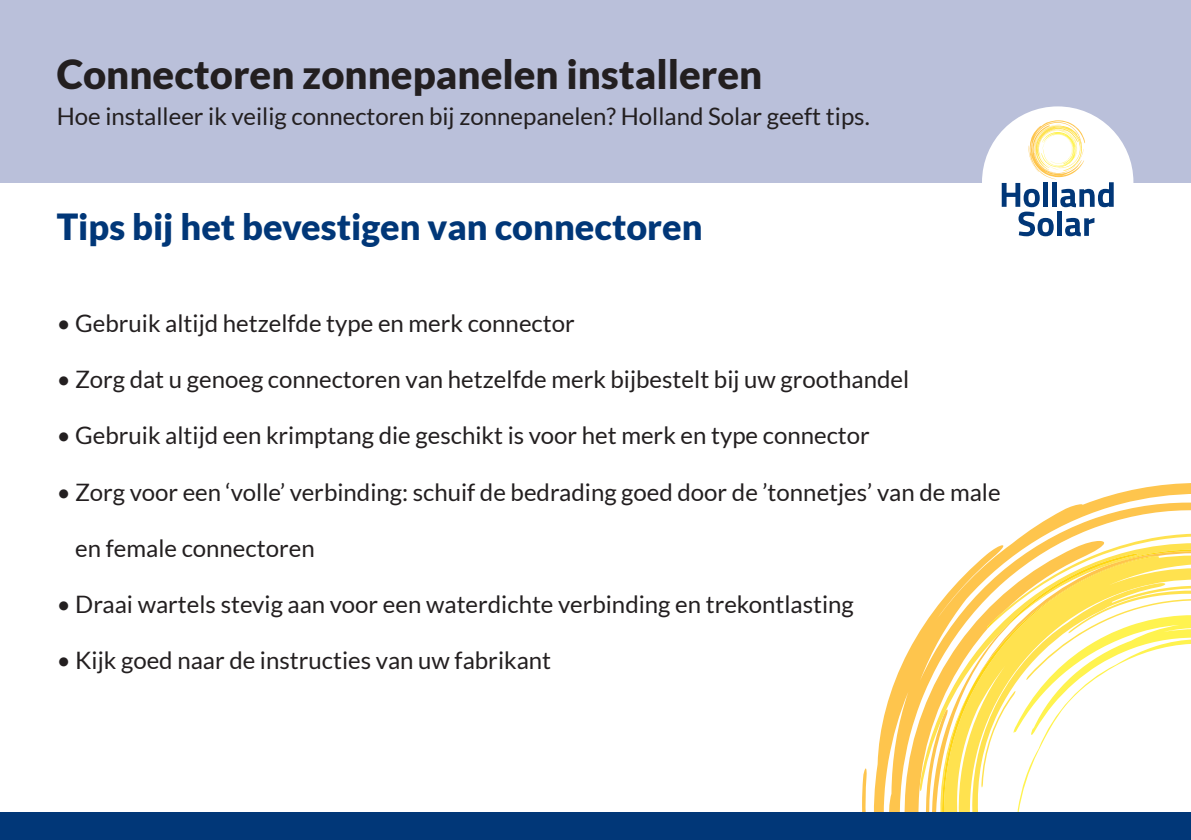
<style>
.page{position:relative;width:1191px;height:840px;background:#fff}
.page>*{position:absolute;margin:0;border:0;box-sizing:border-box;transform-origin:0 0}
.t1{font:900 40px "Lato";color:#231f20}
.t2{font:900 36px "Lato";color:#013778}
.t3{font:24px "Lato";color:#231f20}
</style>
<div class="page">
<div style="left:0;top:0;width:1191px;height:182px;background:#bac0da"></div>
<div style="left:982px;top:106px;width:151px;height:152px;background:#fff;border-radius:50%"></div>
<svg style="left:1001px;top:120px;width:112px;height:116px"></svg>
<div style="left:0;top:811px;width:1191px;height:28px;background:#013778"></div>
<svg style="left:1026px;top:483px;width:165px;height:50px"></svg>
<svg style="left:862px;top:533px;width:329px;height:278px"></svg>
<h1 class="t1" style="left:57px;top:51px;width:707px">Connectoren zonnepanelen installeren</h1>
<p class="t3" style="left:57px;top:103px;width:814px">Hoe installeer ik veilig connectoren bij zonnepanelen? Holland Solar geeft tips.</p>
<h2 class="t2" style="left:57px;top:206px;width:647px">Tips bij het bevestigen van connectoren</h2>
<p class="t3" style="left:57px;top:310px;width:519px">• Gebruik altijd hetzelfde type en merk connector</p>
<p class="t3" style="left:57px;top:366px;width:854px">• Zorg dat u genoeg connectoren van hetzelfde merk bijbestelt bij uw groothandel</p>
<p class="t3" style="left:57px;top:422px;width:814px">• Gebruik altijd een krimptang die geschikt is voor het merk en type connector</p>
<p class="t3" style="left:57px;top:478px;width:945px">• Zorg voor een ‘volle’ verbinding: schuif de bedrading goed door de ’tonnetjes’ van de male</p>
<p class="t3" style="left:75px;top:534px;width:241px">en female connectoren</p>
<p class="t3" style="left:57px;top:590px;width:798px">• Draai wartels stevig aan voor een waterdichte verbinding en trekontlasting</p>
<p class="t3" style="left:57px;top:646px;width:496px">• Kijk goed naar de instructies van uw fabrikant</p>
</div>
